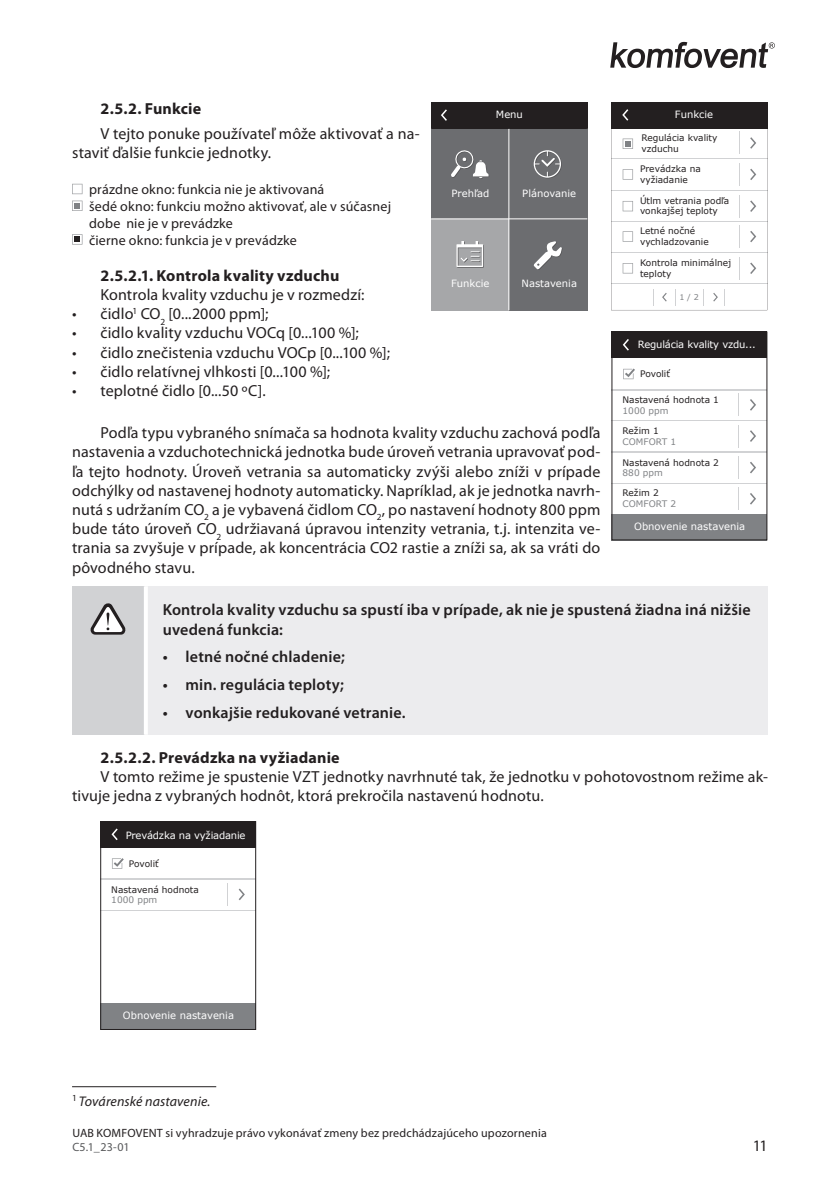
<style>
.page{position:relative;width:840px;height:1191px;background:#fff}
.page>*{position:absolute;margin:0;border:0;box-sizing:border-box;transform-origin:0 0}
.Tekstas{font:16px/19.2px "Myriad Pro";letter-spacing:.01em;color:#231f20}
.DĖMESIO{font:600 16px/19.2px "Myriad Pro";letter-spacing:.01em;color:#231f20}
.Antraste_4{font:700 16px "Myriad Pro";letter-spacing:.01em;color:#231f20}
.Antraste_3{font:700 16px "Myriad Pro";letter-spacing:.01em;color:#231f20}
.Piesinuku_tekstas{font:14px/16.8px "Myriad Pro";letter-spacing:.015em;color:#231f20}
.Isnasa{font:italic 14px "Myriad Pro";letter-spacing:.005em;color:#231f20}
.t1{font:12px "Myriad Pro";letter-spacing:.02em;color:#231f20}
.t2{font:12px "Myriad Pro";color:#57585a}
.EKRANO_txt_baltas{font:10px "Verdana";color:#fff}
.EKRANO_txt_baltas-2{font:10px "Verdana";letter-spacing:-.02em;color:#fff}
.EKRANO_txt{font:9px/10.8px "Verdana";color:#231f20}
.EKRANO_txt-2{font:9px "Verdana";color:#808285}
.EKRANO_txt_baltas-3{font:8px "Verdana";color:#808285}
</style>
<div class="page">
<svg style="left:610px;top:42px;width:164px;height:26px"></svg>
<svg style="left:72px;top:184px;width:10px;height:10px"></svg>
<svg style="left:72px;top:201px;width:10px;height:10px"></svg>
<svg style="left:72px;top:234px;width:10px;height:11px"></svg>
<div style="left:72px;top:586px;width:74px;height:148px;background:#d1d2d4"></div>
<div style="left:146px;top:586px;width:621px;height:148px;background:#ececee"></div>
<hr style="left:144px;top:586px;width:4px;height:148px;background:#fff">
<svg style="left:90px;top:603px;width:36px;height:31px"></svg>
<hr style="left:100px;top:878px;width:156px;height:1px;background:#d1d2d4">
<hr style="left:100px;top:910px;width:156px;height:1px;background:#d1d2d4">
<div style="left:100px;top:821px;width:156px;height:26px;background:#231f20"></div>
<div style="left:100px;top:1003px;width:156px;height:26px;background:#808285"></div>
<svg style="left:111px;top:828px;width:7px;height:12px"></svg>
<svg style="left:238px;top:888px;width:7px;height:12px"></svg>
<div style="left:100px;top:821px;width:156px;height:208px;border:1px solid #231f20"></div>
<svg style="left:112px;top:858px;width:12px;height:10px"></svg>
<hr style="left:72px;top:1086px;width:144px;height:1px;background:#231f20">
<hr style="left:610px;top:190px;width:156px;height:1px;background:#d1d2d4">
<hr style="left:610px;top:252px;width:156px;height:1px;background:#d1d2d4">
<hr style="left:610px;top:221px;width:156px;height:1px;background:#d1d2d4">
<hr style="left:610px;top:158px;width:156px;height:1px;background:#d1d2d4">
<hr style="left:611px;top:283px;width:156px;height:1px;background:#d1d2d4">
<svg style="left:611px;top:102px;width:155px;height:208px"></svg>
<div style="left:431px;top:128px;width:156px;height:182px;background:#6c6d70"></div>
<hr style="left:431px;top:218px;width:156px;height:1px;background:#fff">
<hr style="left:508px;top:128px;width:1px;height:182px;background:#fff">
<div style="left:431px;top:219px;width:78px;height:91px;background:#a6a7a9"></div>
<div style="left:431px;top:102px;width:156px;height:26px;background:#231f20"></div>
<svg style="left:441px;top:109px;width:5px;height:12px"></svg>
<svg style="left:533px;top:241px;width:29px;height:29px"></svg>
<svg style="left:451px;top:150px;width:38px;height:29px"></svg>
<svg style="left:533px;top:150px;width:28px;height:28px"></svg>
<svg style="left:456px;top:241px;width:27px;height:27px"></svg>
<svg style="left:431px;top:128px;width:156px;height:1px"></svg>
<hr style="left:611px;top:389px;width:155px;height:1px;background:#d1d2d4">
<hr style="left:611px;top:451px;width:155px;height:1px;background:#d1d2d4">
<hr style="left:611px;top:420px;width:155px;height:1px;background:#d1d2d4">
<hr style="left:611px;top:483px;width:155px;height:1px;background:#d1d2d4">
<div style="left:611px;top:332px;width:155px;height:26px;background:#231f20"></div>
<div style="left:611px;top:514px;width:155px;height:26px;background:#808285"></div>
<svg style="left:622px;top:339px;width:6px;height:12px"></svg>
<svg style="left:750px;top:399px;width:5px;height:12px"></svg>
<svg style="left:750px;top:462px;width:5px;height:11px"></svg>
<svg style="left:750px;top:430px;width:5px;height:12px"></svg>
<svg style="left:750px;top:493px;width:5px;height:11px"></svg>
<div style="left:611px;top:332px;width:155px;height:208px;border:1px solid #231f20"></div>
<svg style="left:623px;top:368px;width:11px;height:11px"></svg>
<p class="Antraste_3" style="left:100px;top:98px;width:102px">2.5.2. Funkcie</p>
<p class="Tekstas" style="left:72px;top:124px;width:349px;text-indent:28px">V tejto ponuke používateľ môže aktivovať a na&shy;staviť ďalšie funkcie jednotky.</p>
<p class="Piesinuku_tekstas" style="left:89px;top:181px;width:237px">prázdne okno: funkcia nie je aktivovaná</p>
<p class="Piesinuku_tekstas" style="left:89px;top:198px;width:303px">šedé okno: funkciu možno aktivovať, ale v súčasnej dobe nie je v prevádzke</p>
<p class="Piesinuku_tekstas" style="left:89px;top:231px;width:209px">čierne okno: funkcia je v prevádzke</p>
<p class="Antraste_4" style="left:100px;top:265px;width:240px">2.5.2.1. Kontrola kvality vzduchu</p>
<p class="Tekstas" style="left:100px;top:285px;width:265px">Kontrola kvality vzduchu je v rozmedzí:</p>
<p class="Tekstas" style="left:72px;top:304px;width:198px">• čidlo<sup>1</sup> CO<sub>2</sub> [0...2000 ppm];</p>
<p class="Tekstas" style="left:72px;top:323px;width:288px">• čidlo kvality vzduchu VOCq [0...100 %];</p>
<p class="Tekstas" style="left:72px;top:342px;width:319px">• čidlo znečistenia vzduchu VOCp [0...100 %];</p>
<p class="Tekstas" style="left:72px;top:362px;width:259px">• čidlo relatívnej vlhkosti [0...100 %];</p>
<p class="Tekstas" style="left:72px;top:381px;width:195px">• teplotné čidlo [0...50 ºC].</p>
<p class="Tekstas" style="left:72px;top:423px;width:529px;text-align:justify;text-indent:28px">Podľa typu vybraného snímača sa hodnota kvality vzduchu zachová podľa nastavenia a vzduchotechnická jednotka bude úroveň vetrania upravovať pod&shy;ľa tejto hodnoty. Úroveň vetrania sa automaticky zvýši alebo zníži v prípade odchýlky od nastavenej hodnoty automaticky. Napríklad, ak je jednotka navrh&shy;nutá s udržaním CO<sub>2</sub> a je vybavená čidlom CO<sub>2</sub>, po nastavení hodnoty 800 ppm bude táto úroveň CO<sub>2</sub> udržiavaná úpravou intenzity vetrania, t.j. intenzita ve&shy;trania sa zvyšuje v prípade, ak koncentrácia CO2 rastie a zníži sa, ak sa vráti do pôvodného stavu.</p>
<p class="DĖMESIO" style="left:163px;top:600px;width:589px">Kontrola kvality vzduchu sa spustí iba v prípade, ak nie je spustená žiadna iná nižšie uvedená funkcia:</p>
<p class="DĖMESIO" style="left:163px;top:647px;width:183px">• letné nočné chladenie;</p>
<p class="DĖMESIO" style="left:163px;top:674px;width:182px">• min. regulácia teploty;</p>
<p class="DĖMESIO" style="left:163px;top:702px;width:244px">• vonkajšie redukované vetranie.</p>
<p class="Antraste_4" style="left:100px;top:747px;width:241px">2.5.2.2. Prevádzka na vyžiadanie</p>
<p class="Tekstas" style="left:72px;top:767px;width:697px;text-indent:28px">V tomto režime je spustenie VZT jednotky navrhnuté tak, že jednotku v pohotovostnom režime ak&shy;tivuje jedna z vybraných hodnôt, ktorá prekročila nastavenú hodnotu.</p>
<p class="EKRANO_txt_baltas" style="left:674px;top:107px;width:40px">Funkcie</p>
<p class="EKRANO_txt_baltas" style="left:495px;top:107px;width:29px">Menu</p>
<p class="EKRANO_txt" style="left:641px;top:133px;width:77px">Regulácia kvality vzduchu</p>
<p class="EKRANO_txt" style="left:639px;top:163px;width:62px">Prevádzka na vyžiadanie</p>
<p class="EKRANO_txt" style="left:639px;top:195px;width:91px;line-height:10px">Útlm vetrania podľa vonkajšej teploty</p>
<p class="EKRANO_txt" style="left:639px;top:225px;width:57px">Letné nočné</p>
<p class="EKRANO_txt" style="left:639px;top:236px;width:70px">vychladzovanie</p>
<p class="EKRANO_txt" style="left:639px;top:257px;width:93px">Kontrola minimálnej</p>
<p class="EKRANO_txt" style="left:639px;top:268px;width:33px">teploty</p>
<p class="EKRANO_txt_baltas" style="left:451px;top:187px;width:39px">Prehľad</p>
<p class="EKRANO_txt_baltas" style="left:522px;top:187px;width:55px">Plánovanie</p>
<p class="EKRANO_txt_baltas" style="left:451px;top:276px;width:40px">Funkcie</p>
<p class="EKRANO_txt_baltas" style="left:521px;top:276px;width:57px">Nastavenia</p>
<p class="EKRANO_txt_baltas-3" style="left:679px;top:291px;width:21px">1 / 2</p>
<p class="EKRANO_txt_baltas-2" style="left:637px;top:337px;width:119px">Regulácia kvality vzdu...</p>
<p class="EKRANO_txt" style="left:639px;top:368px;width:31px">Povoliť</p>
<p class="EKRANO_txt" style="left:622px;top:394px;width:98px">Nastavená hodnota 1</p>
<p class="EKRANO_txt-2" style="left:622px;top:404px;width:48px">1000 ppm</p>
<p class="EKRANO_txt" style="left:622px;top:425px;width:38px">Režim 1</p>
<p class="EKRANO_txt-2" style="left:622px;top:435px;width:55px">COMFORT 1</p>
<p class="EKRANO_txt" style="left:622px;top:457px;width:98px">Nastavená hodnota 2</p>
<p class="EKRANO_txt-2" style="left:622px;top:467px;width:42px">880 ppm</p>
<p class="EKRANO_txt" style="left:622px;top:487px;width:38px">Režim 2</p>
<p class="EKRANO_txt-2" style="left:622px;top:498px;width:55px">COMFORT 2</p>
<p class="EKRANO_txt_baltas" style="left:633px;top:519px;width:113px">Obnovenie nastavenia</p>
<p class="EKRANO_txt_baltas-2" style="left:126px;top:828px;width:121px">Prevádzka na vyžiadanie</p>
<p class="EKRANO_txt" style="left:129px;top:858px;width:31px">Povoliť</p>
<p class="EKRANO_txt" style="left:111px;top:884px;width:89px">Nastavená hodnota</p>
<p class="EKRANO_txt-2" style="left:111px;top:894px;width:48px">1000 ppm</p>
<p class="EKRANO_txt_baltas" style="left:123px;top:1009px;width:113px">Obnovenie nastavenia</p>
<p class="Isnasa" style="left:72px;top:1092px;width:140px"><sup>1</sup> Továrenské nastavenie.</p>
<p class="t1" style="left:72px;top:1125px;width:475px">UAB KOMFOVENT si vyhradzuje právo vykonávať zmeny bez predchádzajúceho upozornenia</p>
<p class="t2" style="left:72px;top:1139px;width:59px">C5.1_23-01</p>
<p class="Tekstas" style="left:752px;top:1136px;width:16px">11</p>
</div>
